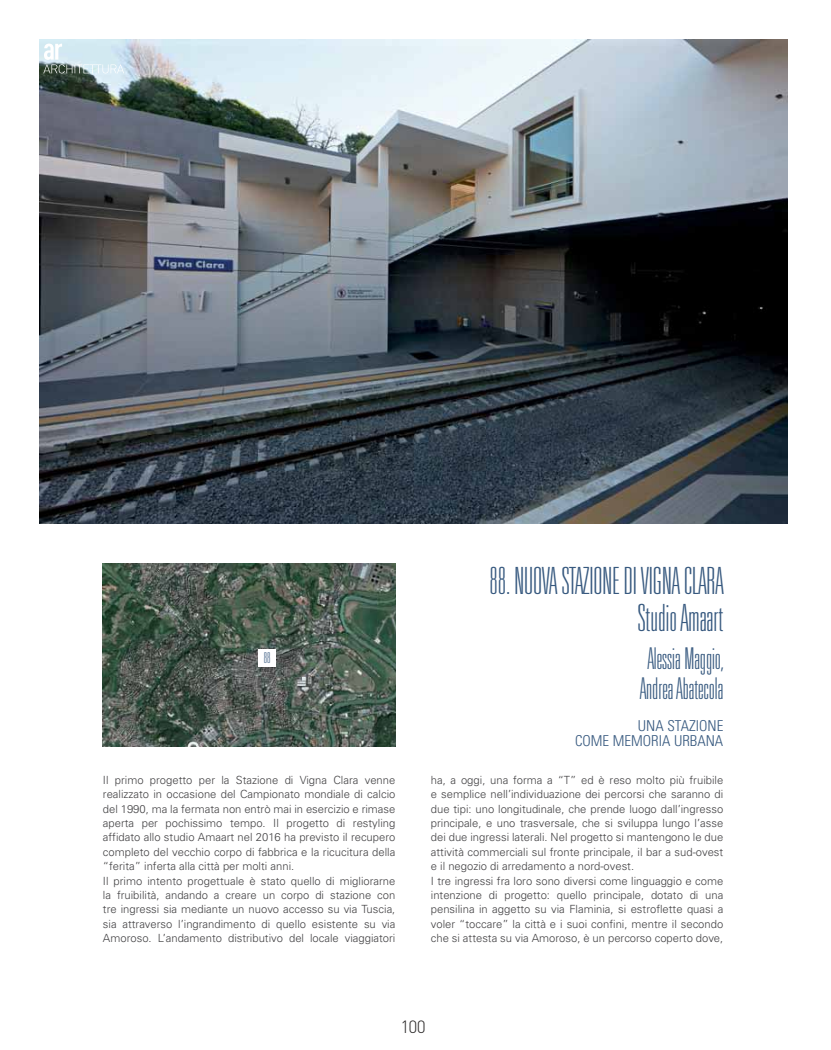
<style>
.page{position:relative;width:831px;height:1050px;background:#fff}
.page>*{position:absolute;margin:0;border:0;box-sizing:border-box;transform-origin:0 0}
.t1{font:100 ultra-condensed 37.5px/37.5px "Univers";color:#37597f;text-align:right}
.t2{font:100 ultra-condensed 30px/30px "Univers";color:#37597f}
.t3{font:300 17.5px "DIN";color:#272525}
.t4{font:300 condensed 15px/15px "Univers";color:#37597f;text-align:right}
.t5{font:100 ultra-condensed 15px "Univers";color:#37597f}
.t6{font:300 11.25px/14.4px "Univers";color:#434244}
</style>
<div class="page">
<img style="left:39px;top:39px;width:748px;height:484px">
<svg style="left:43px;top:44px;width:81px;height:29px;background:#c4d7dc"></svg>
<img style="left:103px;top:563px;width:292px;height:183px">
<div style="left:258px;top:649px;width:18px;height:17px;background:#fff"></div>
<h3 class="t5" style="left:264px;top:650px;width:8px">88</h3>
<h1 class="t1" style="left:489px;top:562px;width:235px">88. NUOVA STAZIONE DI VIGNA CLARA<br>Studio Amaart</h1>
<h2 class="t2" style="left:640px;top:643px;width:85px">Alessia Maggio,<br>Andrea Abatecola</h2>
<h3 class="t4" style="left:575px;top:718px;width:150px">UNA STAZIONE<br>COME MEMORIA URBANA</h3>
<p class="t6" style="left:103px;top:772px;width:294px">Il primo progetto per la Stazione di Vigna Clara venne realizzato in occasione del Campionato mondiale di calcio del 1990, ma la fermata non entrò mai in esercizio e rimase aperta per pochissimo tempo. Il progetto di restyling affidato allo studio Amaart nel 2016 ha previsto il recupero completo del vecchio corpo di fabbrica e la ricucitura della “ferita” inferta alla città per molti anni.<br>Il primo intento progettuale è stato quello di migliorarne la fruibilità, andando a creare un corpo di stazione con tre ingressi sia mediante un nuovo accesso su via Tuscia, sia attraverso l’ingrandimento di quello esistente su via Amoroso. L’andamento distributivo del locale viaggiatori</p>
<p class="t6" style="left:431px;top:772px;width:294px">ha, a oggi, una forma a “T” ed è reso molto più fruibile e semplice nell’individuazione dei percorsi che saranno di due tipi: uno longitudinale, che prende luogo dall’ingresso principale, e uno trasversale, che si sviluppa lungo l’asse dei due ingressi laterali. Nel progetto si mantengono le due attività commerciali sul fronte principale, il bar a sud-ovest e il negozio di arredamento a nord-ovest.<br>I tre ingressi fra loro sono diversi come linguaggio e come intenzione di progetto: quello principale, dotato di una pensilina in aggetto su via Flaminia, si estroflette quasi a voler “toccare” la città e i suoi confini, mentre il secondo che si attesta su via Amoroso, è un percorso coperto dove,</p>
<h3 class="t3" style="left:400px;top:1016px;width:27px">100</h3>
</div>
